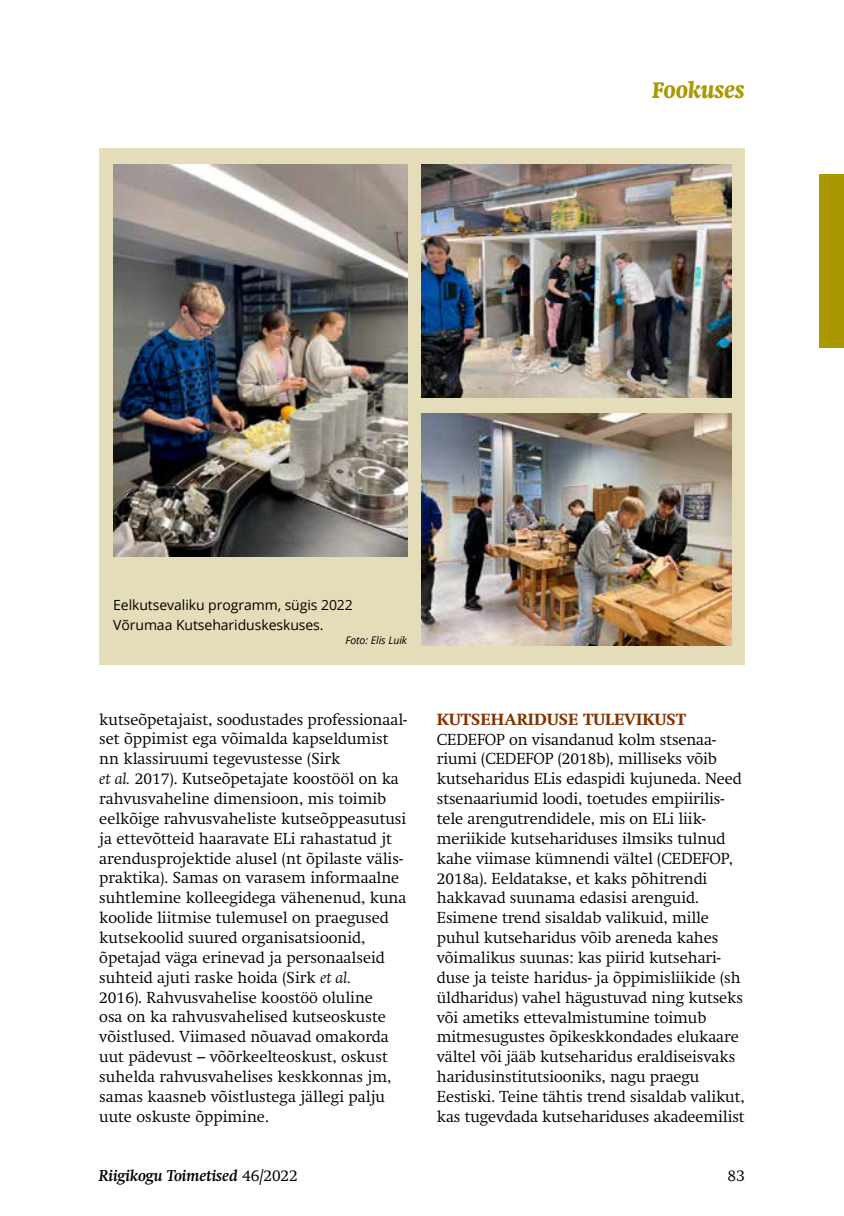
<style>
.page{position:relative;width:844px;height:1216px;background:#fff}
.page>*{position:absolute;margin:0;border:0;box-sizing:border-box;transform-origin:0 0}
.t1{font:italic 700 condensed 24.5px "Swift";letter-spacing:-.005em;color:#a99801}
.t2{font:300 15.75px/19.8px "Swift";color:#000}
.t3{font:italic 700 15.75px "Swift";letter-spacing:-.005em;color:#000}
.t4{font:800 15.75px "Swift";letter-spacing:.01em;color:#833200}
.t5{font:14px/19.8px "Open Sans";letter-spacing:-.005em;color:#000}
.t6{font:italic 10.5px "Open Sans";letter-spacing:-.005em;color:#000}
.s1{font-style:italic}
.s2{font-weight:300;font-style:normal}
</style>
<div class="page">
<div style="left:99px;top:149px;width:645px;height:516px;background:#e5ddb9"></div>
<img style="left:113px;top:165px;width:294px;height:391px">
<img style="left:422px;top:413px;width:309px;height:233px">
<img style="left:422px;top:165px;width:309px;height:232px">
<div style="left:819px;top:174px;width:24px;height:173px;background:#a99801"></div>
<p class="t5" style="left:113px;top:594px;width:241px">Eelkutsevaliku programm, sügis 2022<br>Võrumaa Kutsehariduskeskuses.</p>
<p class="t6" style="left:345px;top:633px;width:63px">Foto: Elis Luik</p>
<h1 class="t1" style="left:652px;top:76px;width:94px">Fookuses</h1>
<p class="t2" style="left:99px;top:709px;width:309px">kutseõpetajaist, soodustades professionaal&shy;set õppimist ega võimalda kapseldumist nn klassiruumi tegevustesse (Sirk<br><span class="s1">et al.</span> 2017). Kutseõpetajate koostööl on ka rahvusvaheline dimensioon, mis toimib eelkõige rahvusvaheliste kutseõppeasutusi ja ettevõtteid haaravate ELi rahastatud jt arendusprojektide alusel (nt õpilaste välis&shy;praktika). Samas on varasem informaalne suhtlemine kolleegidega vähenenud, kuna koolide liitmise tulemusel on praegused kutsekoolid suured organisatsioonid, õpetajad väga erinevad ja personaalseid suhteid ajuti raske hoida (Sirk <span class="s1">et al.<br></span>2016). Rahvusvahelise koostöö oluline<br>osa on ka rahvusvahelised kutseoskuste võistlused. Viimased nõuavad omakorda uut pädevust – võõrkeelteoskust, oskust suhelda rahvusvahelises keskkonnas jm, samas kaasneb võistlustega jällegi palju uute oskuste õppimine.</p>
<p class="t4" style="left:437px;top:709px;width:250px">KUTSEHARIDUSE TULEVIKUST</p>
<p class="t2" style="left:437px;top:729px;width:309px">CEDEFOP on visandanud kolm stsenaa&shy;riumi (CEDEFOP (2018b), milliseks võib kutseharidus ELis edaspidi kujuneda. Need stsenaariumid loodi, toetudes empiirilis&shy;tele arengutrendidele, mis on ELi liik&shy;meriikide kutsehariduses ilmsiks tulnud kahe viimase kümnendi vältel (CEDEFOP, 2018a). Eeldatakse, et kaks põhitrendi hakkavad suunama edasisi arenguid.<br>Esimene trend sisaldab valikuid, mille puhul kutseharidus võib areneda kahes võimalikus suunas: kas piirid kutsehari&shy;duse ja teiste haridus- ja õppimisliikide (sh üldharidus) vahel hägustuvad ning kutseks või ametiks ettevalmistumine toimub mitmesugustes õpikeskkondades elukaare vältel või jääb kutseharidus eraldiseisvaks haridusinstitutsiooniks, nagu praegu Eestiski. Teine tähtis trend sisaldab valikut, kas tugevdada kutsehariduses akadeemilist</p>
<p class="t3" style="left:99px;top:1166px;width:200px">Riigikogu Toimetised <span class="s2">46/2022</span></p>
<p class="t2" style="left:727px;top:1165px;width:19px">83</p>
</div>
